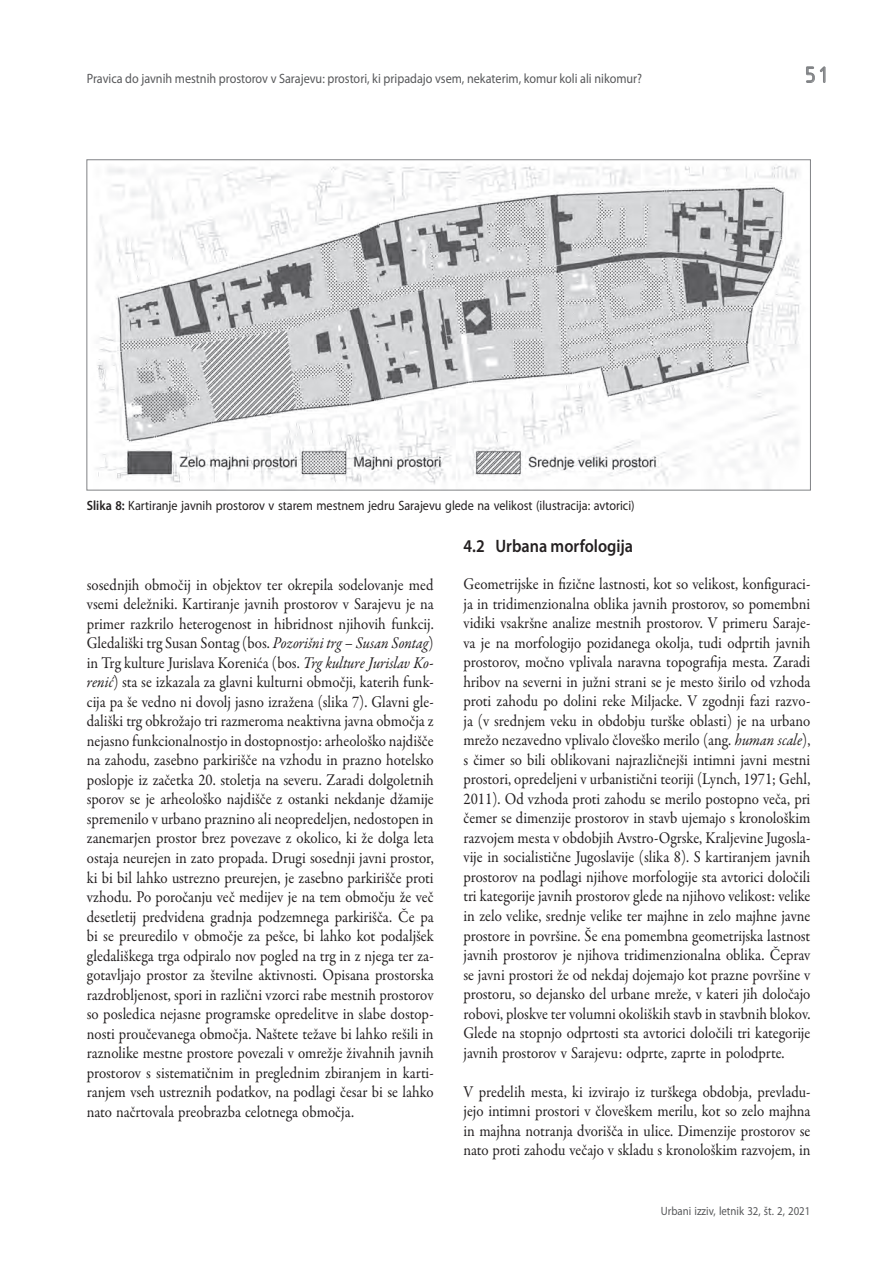
<style>
.page{position:relative;width:893px;height:1262px;background:#fff}
.page>*{position:absolute;margin:0;border:0;box-sizing:border-box;transform-origin:0 0}
.t1{font:24px "ISOCTEUR";color:#808285}
.t2{font:600 18px "Myriad Pro";color:#231f20;scale:.9 1}
.t3{font:16.5px/19.5px "Garamond Premr Pro";color:#231f20;text-align:justify;scale:.9 1}
.t4{font:13.5px "Myriad Pro";color:#231f20;scale:.9 1}
.t5{font:13.5px "Myriad Pro";color:#57585a;scale:.9 1}
.t6{font:12px "Myriad Pro";color:#57585a;scale:.9 1}
.s1{font-weight:600}
.s2{font-style:italic}
</style>
<div class="page">
<svg style="left:806px;top:66px;width:19px;height:17px"></svg>
<img style="left:96px;top:164px;width:704px;height:321px">
<p class="t5" style="left:87px;top:71px;width:618px">Pravica do javnih mestnih prostorov v Sarajevu: prostori, ki pripadajo vsem, nekaterim, komur koli ali nikomur?</p>
<h1 class="t1" style="left:801px;top:59px;width:31px">51</h1>
<p class="t4" style="left:87px;top:498px;width:610px"><span class="s1">Slika 8:</span> Kartiranje javnih prostorov v starem mestnem jedru Sarajevu glede na velikost (ilustracija: avtorici)</p>
<p class="t3" style="left:87px;top:575px;width:387px">sosednjih območij in objektov ter okrepila sodelovanje med vsemi deležniki. Kartiranje javnih prostorov v Sarajevu je na primer razkrilo heterogenost in hibridnost njihovih funkcij.<br>Gledališki trg Susan Sontag (bos. <span class="s2">Pozorišni trg – Susan Sontag</span>) in Trg kulture Jurislava Korenića (bos. <span class="s2">Trg kulture Jurislav Ko&shy;renić</span>) sta se izkazala za glavni kulturni območji, katerih funk&shy;cija pa še vedno ni dovolj jasno izražena (slika 7). Glavni gle&shy;dališki trg obkrožajo tri razmeroma neaktivna javna območja z nejasno funkcionalnostjo in dostopnostjo: arheološko najdišče na zahodu, zasebno parkirišče na vzhodu in prazno hotelsko poslopje iz začetka 20. stoletja na severu. Zaradi dolgoletnih sporov se je arheološko najdišče z ostanki nekdanje džamije spremenilo v urbano praznino ali neopredeljen, nedostopen in zanemarjen prostor brez povezave z okolico, ki že dolga leta ostaja neurejen in zato propada. Drugi sosednji javni prostor, ki bi bil lahko ustrezno preurejen, je zasebno parkirišče proti vzhodu. Po poročanju več medijev je na tem območju že več desetletij predvidena gradnja podzemnega parkirišča. Če pa bi se preuredilo v območje za pešce, bi lahko kot podaljšek gledališkega trga odpiralo nov pogled na trg in z njega ter za&shy;gotavljajo prostor za številne aktivnosti. Opisana prostorska razdrobljenost, spori in različni vzorci rabe mestnih prostorov so posledica nejasne programske opredelitve in slabe dostop&shy;nosti proučevanega območja. Naštete težave bi lahko rešili in raznolike mestne prostore povezali v omrežje živahnih javnih prostorov s sistematičnim in preglednim zbiranjem in karti&shy;ranjem vseh ustreznih podatkov, na podlagi česar bi se lahko nato načrtovala preobrazba celotnega območja.</p>
<p class="t2" style="left:463px;top:534px;width:190px">4.2 Urbana morfologija</p>
<p class="t3" style="left:463px;top:575px;width:387px">Geometrijske in fizične lastnosti, kot so velikost, konfiguraci&shy;ja in tridimenzionalna oblika javnih prostorov, so pomembni vidiki vsakršne analize mestnih prostorov. V primeru Saraje&shy;va je na morfologijo pozidanega okolja, tudi odprtih javnih prostorov, močno vplivala naravna topografija mesta. Zaradi hribov na severni in južni strani se je mesto širilo od vzhoda proti zahodu po dolini reke Miljacke. V zgodnji fazi razvo&shy;ja (v srednjem veku in obdobju turške oblasti) je na urbano mrežo nezavedno vplivalo človeško merilo (ang. <span class="s2">human scale</span>), s čimer so bili oblikovani najrazličnejši intimni javni mestni prostori, opredeljeni v urbanistični teoriji (Lynch, 1971; Gehl, 2011). Od vzhoda proti zahodu se merilo postopno veča, pri čemer se dimenzije prostorov in stavb ujemajo s kronološkim razvojem mesta v obdobjih Avstro-Ogrske, Kraljevine Jugosla&shy;vije in socialistične Jugoslavije (slika 8). S kartiranjem javnih prostorov na podlagi njihove morfologije sta avtorici določili tri kategorije javnih prostorov glede na njihovo velikost: velike in zelo velike, srednje velike ter majhne in zelo majhne javne prostore in površine. Še ena pomembna geometrijska lastnost javnih prostorov je njihova tridimenzionalna oblika. Čeprav se javni prostori že od nekdaj dojemajo kot prazne površine v prostoru, so dejansko del urbane mreže, v kateri jih določajo robovi, ploskve ter volumni okoliških stavb in stavbnih blokov.<br>Glede na stopnjo odprtosti sta avtorici določili tri kategorije javnih prostorov v Sarajevu: odprte, zaprte in polodprte.</p>
<p class="t3" style="left:463px;top:1082px;width:387px">V predelih mesta, ki izvirajo iz turškega obdobja, prevladu&shy;jejo intimni prostori v človeškem merilu, kot so zelo majhna in majhna notranja dvorišča in ulice. Dimenzije prostorov se nato proti zahodu večajo v skladu s kronološkim razvojem, in</p>
<p class="t6" style="left:660px;top:1204px;width:168px">Urbani izziv, letnik 32, št. 2, 2021</p>
</div>
